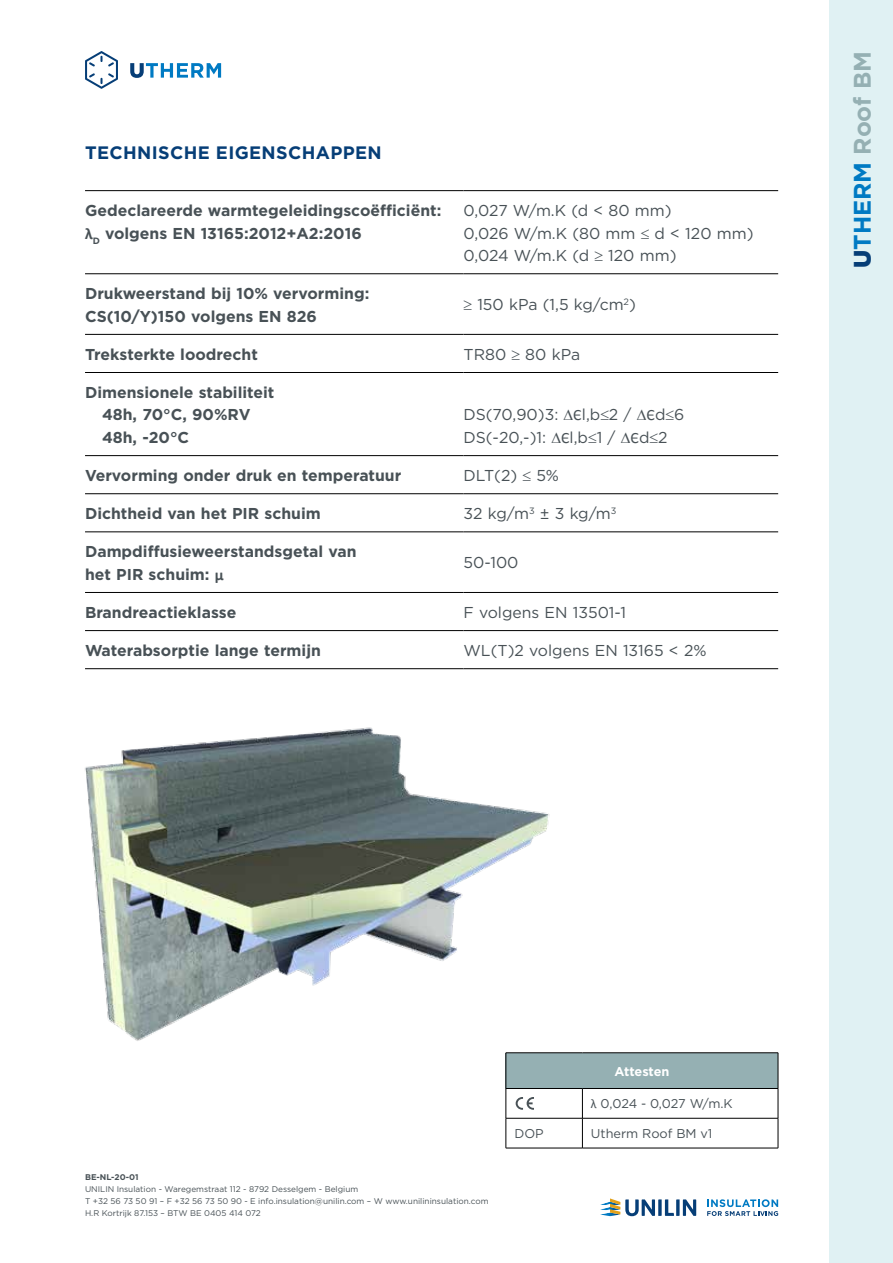
<style>
.page{position:relative;width:893px;height:1263px;background:#fff}
.page>*{position:absolute;margin:0;border:0;box-sizing:border-box;transform-origin:0 0}
.t1{font:700 24px "Gotham";color:#95b0b3}
.t2{font:700 18px "Gotham";letter-spacing:.02em;color:#063e77}
.t3{font:700 15.75px/22.5px "Gotham";color:#485156}
.t4{font:15.75px/22.5px "Gotham";color:#485156}
.t5{font:12.75px "Gotham";color:#485156}
.t6{font:700 12.75px "Gotham";letter-spacing:-.01em;color:#fff}
.t7{font:8.25px/12px "Gotham";color:#485156}
.t8{font:700 8.25px "Gotham";color:#485156}
.s1{font-family:"Calibri"}
.s2{font-weight:900;color:#063e77}
.s3{color:#007ac3}
</style>
<div class="page">
<div style="left:829px;top:0;width:64px;height:1263px;background:#e0f1f3"></div>
<svg style="left:600px;top:1198px;width:96px;height:18px"></svg>
<svg style="left:707px;top:1199px;width:71px;height:17px"></svg>
<svg style="left:130px;top:63px;width:91px;height:15px"></svg>
<svg style="left:85px;top:51px;width:33px;height:38px"></svg>
<img style="left:85px;top:727px;width:465px;height:344px">
<hr style="left:85px;top:190px;width:378px;height:1px;background:#000">
<hr style="left:463px;top:190px;width:315px;height:1px;background:#000">
<hr style="left:85px;top:273px;width:378px;height:1px;background:#000">
<hr style="left:463px;top:273px;width:315px;height:1px;background:#000">
<hr style="left:85px;top:334px;width:378px;height:1px;background:#000">
<hr style="left:463px;top:334px;width:315px;height:1px;background:#000">
<hr style="left:85px;top:372px;width:378px;height:1px;background:#000">
<hr style="left:463px;top:372px;width:315px;height:1px;background:#000">
<hr style="left:85px;top:455px;width:378px;height:1px;background:#000">
<hr style="left:463px;top:455px;width:315px;height:1px;background:#000">
<hr style="left:85px;top:493px;width:378px;height:1px;background:#000">
<hr style="left:463px;top:493px;width:315px;height:1px;background:#000">
<hr style="left:85px;top:532px;width:378px;height:1px;background:#000">
<hr style="left:463px;top:532px;width:315px;height:1px;background:#000">
<hr style="left:85px;top:592px;width:378px;height:1px;background:#000">
<hr style="left:463px;top:592px;width:315px;height:1px;background:#000">
<hr style="left:85px;top:630px;width:378px;height:1px;background:#000">
<hr style="left:463px;top:630px;width:315px;height:1px;background:#000">
<hr style="left:85px;top:668px;width:378px;height:1px;background:#000">
<hr style="left:463px;top:668px;width:315px;height:1px;background:#000">
<div style="left:506px;top:1053px;width:272px;height:35px;background:#95b0b3"></div>
<hr style="left:506px;top:1052px;width:76px;height:1px;background:#000">
<hr style="left:506px;top:1053px;width:1px;height:35px;background:#000">
<hr style="left:582px;top:1052px;width:196px;height:1px;background:#000">
<hr style="left:778px;top:1053px;width:1px;height:35px;background:#000">
<hr style="left:506px;top:1088px;width:76px;height:1px;background:#000">
<svg style="left:506px;top:1089px;width:1px;height:29px"></svg>
<hr style="left:582px;top:1088px;width:196px;height:1px;background:#000">
<svg style="left:582px;top:1089px;width:1px;height:29px"></svg>
<svg style="left:778px;top:1089px;width:1px;height:29px"></svg>
<hr style="left:506px;top:1118px;width:76px;height:1px;background:#000">
<hr style="left:506px;top:1118px;width:1px;height:30px;background:#000">
<hr style="left:582px;top:1118px;width:196px;height:1px;background:#000">
<hr style="left:582px;top:1118px;width:1px;height:30px;background:#000">
<hr style="left:778px;top:1118px;width:1px;height:30px;background:#000">
<hr style="left:506px;top:1148px;width:76px;height:1px;background:#000">
<hr style="left:582px;top:1148px;width:196px;height:1px;background:#000">
<svg style="left:516px;top:1097px;width:18px;height:13px"></svg>
<p class="t2" style="left:85px;top:141px;width:298px">TECHNISCHE EIGENSCHAPPEN</p>
<p class="t3" style="left:85px;top:199px;width:358px">Gedeclareerde warmtegeleidingscoëfficiënt: <span class="s1">λ</span><sub>D</sub> volgens EN 13165:2012+A2:2016</p>
<p class="t4" style="left:463px;top:199px;width:292px">0,027 W/m.K (d &lt; 80 mm)<br>0,026 W/m.K (80 mm ≤ d &lt; 120 mm)<br>0,024 W/m.K (d ≥ 120 mm)</p>
<p class="t3" style="left:85px;top:282px;width:286px">Drukweerstand bij 10% vervorming:<br>CS(10/Y)150 volgens EN 826</p>
<p class="t4" style="left:463px;top:293px;width:174px">≥ 150 kPa (1,5 kg/cm<sup>2</sup>)</p>
<p class="t3" style="left:85px;top:343px;width:174px">Treksterkte loodrecht</p>
<p class="t4" style="left:463px;top:343px;width:118px">TR80 ≥ 80 kPa</p>
<p class="t3" style="left:102px;top:381px;width:174px;text-indent:-17px">Dimensionele stabiliteit<br>48h, 70°C, 90%RV<br>48h, -20°C</p>
<p class="t4" style="left:463px;top:403px;width:222px">DS(70,90)3: ∆<span class="s1">Є</span>l,b≤2 / ∆<span class="s1">Є</span>d≤6<br>DS(-20,-)1: ∆<span class="s1">Є</span>l,b≤1 / ∆<span class="s1">Є</span>d≤2</p>
<p class="t3" style="left:85px;top:464px;width:318px">Vervorming onder druk en temperatuur</p>
<p class="t4" style="left:463px;top:464px;width:97px">DLT(2) ≤ 5%</p>
<p class="t3" style="left:85px;top:502px;width:237px">Dichtheid van het PIR schuim</p>
<p class="t4" style="left:463px;top:502px;width:155px">32 kg/m<sup>3</sup> ± 3 kg/m<sup>3</sup></p>
<p class="t3" style="left:85px;top:540px;width:273px">Dampdiffusieweerstandsgetal van het PIR schuim: <span class="s1">μ</span></p>
<p class="t4" style="left:463px;top:551px;width:57px">50-100</p>
<p class="t3" style="left:85px;top:601px;width:153px">Brandreactieklasse</p>
<p class="t4" style="left:463px;top:601px;width:164px">F volgens EN 13501-1</p>
<p class="t3" style="left:85px;top:639px;width:237px">Waterabsorptie lange termijn</p>
<p class="t4" style="left:463px;top:639px;width:245px">WL(T)2 volgens EN 13165 &lt; 2%</p>
<h1 class="t1" style="left:846px;top:268px;width:218px;rotate:-90deg"><span class="s2">U</span><span class="s3">THERM</span> Roof BM</h1>
<p class="t8" style="left:85px;top:1172px;width:55px">BE-NL-20-01</p>
<p class="t7" style="left:85px;top:1183px;width:405px">UNILIN Insulation - Waregemstraat 112 - 8792 Desselgem - Belgium<br>T +32 56 73 50 91 – F +32 56 73 50 90 - E info.insulation@unilin.com – W www.unilininsulation.com<br>H.R Kortrijk 87.153 – BTW BE 0405 414 072</p>
<p class="t6" style="left:614px;top:1063px;width:57px">Attesten</p>
<p class="t5" style="left:591px;top:1096px;width:143px"><span class="s1">λ</span> 0,024 - 0,027 W/m.K</p>
<p class="t5" style="left:514px;top:1125px;width:31px">DOP</p>
<p class="t5" style="left:591px;top:1125px;width:123px">Utherm Roof BM v1</p>
</div>
